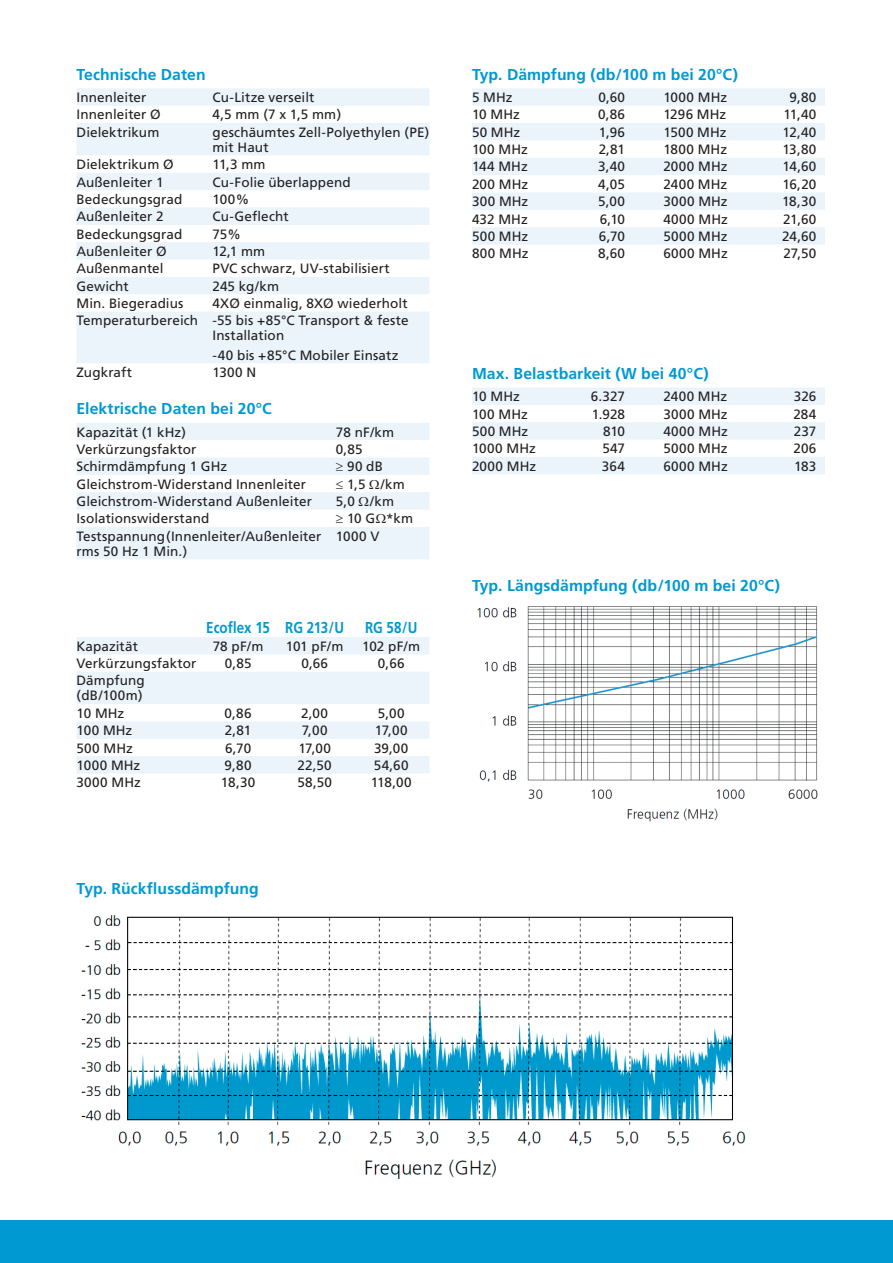
<style>
.page{position:relative;width:893px;height:1263px;background:#fff}
.page>*{position:absolute;margin:0;border:0;box-sizing:border-box;transform-origin:0 0}
.t1{font:700 15.75px "Frutiger";letter-spacing:.005em;color:#0099d2}
.t2{font:700 15.75px "Frutiger";letter-spacing:.005em;color:#0099d2;scale:.85 1}
.t3{font:13.5px/15px "Frutiger";letter-spacing:.01em;color:#231f20}
</style>
<div class="page">
<div style="left:0;top:1220px;width:893px;height:43px;background:#0099d2"></div>
<svg style="left:77px;top:88px;width:352px;height:275px;fill:#eaf4fa"></svg>
<svg style="left:77px;top:423px;width:352px;height:136px;fill:#eaf4fa"></svg>
<svg style="left:77px;top:637px;width:352px;height:136px;fill:#eaf4fa"></svg>
<svg style="left:472px;top:88px;width:353px;height:157px;fill:#eaf4fa"></svg>
<svg style="left:472px;top:387px;width:353px;height:87px"></svg>
<img style="left:477px;top:606px;width:341px;height:216px">
<img style="left:81px;top:915px;width:665px;height:264px">
<svg style="left:370px;top:479px;width:9px;height:10px"></svg>
<svg style="left:359px;top:497px;width:10px;height:9px"></svg>
<svg style="left:376px;top:514px;width:10px;height:9px"></svg>
<p class="t1" style="left:77px;top:65px;width:131px">Technische Daten</p>
<p class="t3" style="left:77px;top:90px;width:72px">Innenleiter</p>
<p class="t3" style="left:213px;top:90px;width:103px">Cu-Litze verseilt</p>
<p class="t3" style="left:77px;top:107px;width:86px">Innenleiter Ø</p>
<p class="t3" style="left:213px;top:107px;width:130px">4,5 mm (7 x 1,5 mm)</p>
<p class="t3" style="left:77px;top:125px;width:84px">Dielektrikum</p>
<p class="t3" style="left:213px;top:125px;width:218px">geschäumtes Zell-Polyethylen (PE) mit Haut</p>
<p class="t3" style="left:77px;top:157px;width:99px">Dielektrikum Ø</p>
<p class="t3" style="left:213px;top:157px;width:54px">11,3 mm</p>
<p class="t3" style="left:77px;top:174px;width:89px">Außenleiter 1</p>
<p class="t3" style="left:213px;top:174px;width:140px">Cu-Folie überlappend</p>
<p class="t3" style="left:77px;top:192px;width:107px">Bedeckungsgrad</p>
<p class="t3" style="left:213px;top:192px;width:38px">100%</p>
<p class="t3" style="left:77px;top:209px;width:89px">Außenleiter 2</p>
<p class="t3" style="left:213px;top:209px;width:78px">Cu-Geflecht</p>
<p class="t3" style="left:77px;top:226px;width:107px">Bedeckungsgrad</p>
<p class="t3" style="left:213px;top:226px;width:30px">75%</p>
<p class="t3" style="left:77px;top:244px;width:92px">Außenleiter Ø</p>
<p class="t3" style="left:213px;top:244px;width:54px">12,1 mm</p>
<p class="t3" style="left:77px;top:261px;width:89px">Außenmantel</p>
<p class="t3" style="left:213px;top:261px;width:179px">PVC schwarz, UV-stabilisiert</p>
<p class="t3" style="left:77px;top:278px;width:54px">Gewicht</p>
<p class="t3" style="left:213px;top:278px;width:68px">245 kg/km</p>
<p class="t3" style="left:77px;top:296px;width:108px">Min. Biegeradius</p>
<p class="t3" style="left:77px;top:295px;width:333px;line-height:17.4px;text-align:right">4XØ einmalig, 8XØ wiederholt<br>Temperaturbereich -55 bis +85°C Transport &amp; feste</p>
<p class="t3" style="left:213px;top:326px;width:187px;line-height:19.2px">Installation<br>-40 bis +85°C Mobiler Einsatz</p>
<p class="t3" style="left:77px;top:365px;width:57px">Zugkraft</p>
<p class="t3" style="left:213px;top:365px;width:45px">1300 N</p>
<p class="t1" style="left:77px;top:399px;width:197px">Elektrische Daten bei 20°C</p>
<p class="t3" style="left:77px;top:424px;width:111px">Kapazität (1 kHz)</p>
<p class="t3" style="left:336px;top:424px;width:60px">78 nF/km</p>
<p class="t3" style="left:77px;top:442px;width:121px">Verkürzungsfaktor</p>
<p class="t3" style="left:336px;top:442px;width:28px">0,85</p>
<p class="t3" style="left:77px;top:459px;width:152px">Schirmdämpfung 1 GHz</p>
<p class="t3" style="left:336px;top:459px;width:49px">≥ 90 dB</p>
<p class="t3" style="left:77px;top:476px;width:231px">Gleichstrom-Widerstand Innenleiter</p>
<p class="t3" style="left:336px;top:476px;width:70px">≤ 1,5 /km</p>
<p class="t3" style="left:77px;top:494px;width:237px">Gleichstrom-Widerstand Außenleiter</p>
<p class="t3" style="left:336px;top:494px;width:60px">5,0 /km</p>
<p class="t3" style="left:77px;top:511px;width:134px">Isolationswiderstand</p>
<p class="t3" style="left:336px;top:511px;width:79px">≥ 10 G *km</p>
<p class="t3" style="left:77px;top:528px;width:246px">Testspannung(Innenleiter/Außenleiter rms 50 Hz 1 Min.)</p>
<p class="t3" style="left:336px;top:528px;width:45px">1000 V</p>
<p class="t2" style="left:206px;top:619px;width:164px">Ecoflex 15 RG 213/U</p>
<p class="t2" style="left:365px;top:619px;width:63px">RG 58/U</p>
<p class="t3" style="left:77px;top:639px;width:63px">Kapazität</p>
<p class="t3" style="left:213px;top:639px;width:52px">78 pF/m</p>
<p class="t3" style="left:286px;top:639px;width:59px">101 pF/m</p>
<p class="t3" style="left:362px;top:639px;width:60px">102 pF/m</p>
<p class="t3" style="left:77px;top:656px;width:121px">Verkürzungsfaktor</p>
<p class="t3" style="left:225px;top:656px;width:28px">0,85</p>
<p class="t3" style="left:301px;top:656px;width:28px">0,66</p>
<p class="t3" style="left:378px;top:656px;width:28px">0,66</p>
<p class="t3" style="left:77px;top:673px;width:70px">Dämpfung (dB/100m)</p>
<p class="t3" style="left:77px;top:706px;width:49px">10 MHz</p>
<p class="t3" style="left:225px;top:706px;width:29px">0,86</p>
<p class="t3" style="left:301px;top:706px;width:28px">2,00</p>
<p class="t3" style="left:378px;top:706px;width:28px">5,00</p>
<p class="t3" style="left:77px;top:723px;width:57px">100 MHz</p>
<p class="t3" style="left:225px;top:723px;width:28px">2,81</p>
<p class="t3" style="left:302px;top:723px;width:27px">7,00</p>
<p class="t3" style="left:375px;top:723px;width:34px">17,00</p>
<p class="t3" style="left:77px;top:740px;width:58px">500 MHz</p>
<p class="t3" style="left:225px;top:740px;width:28px">6,70</p>
<p class="t3" style="left:298px;top:740px;width:34px">17,00</p>
<p class="t3" style="left:374px;top:740px;width:36px">39,00</p>
<p class="t3" style="left:77px;top:758px;width:65px">1000 MHz</p>
<p class="t3" style="left:225px;top:758px;width:28px">9,80</p>
<p class="t3" style="left:298px;top:758px;width:36px">22,50</p>
<p class="t3" style="left:374px;top:758px;width:36px">54,60</p>
<p class="t3" style="left:77px;top:775px;width:66px">3000 MHz</p>
<p class="t3" style="left:221px;top:775px;width:36px">18,30</p>
<p class="t3" style="left:297px;top:775px;width:36px">58,50</p>
<p class="t3" style="left:371px;top:775px;width:42px">118,00</p>
<p class="t1" style="left:77px;top:879px;width:184px">Typ. Rückflussdämpfung</p>
<p class="t1" style="left:472px;top:65px;width:268px">Typ. Dämpfung (db/100 m bei 20°C)</p>
<p class="t3" style="left:472px;top:90px;width:42px">5 MHz</p>
<p class="t3" style="left:598px;top:90px;width:28px">0,60</p>
<p class="t3" style="left:663px;top:90px;width:65px">1000 MHz</p>
<p class="t3" style="left:789px;top:90px;width:28px">9,80</p>
<p class="t3" style="left:472px;top:107px;width:49px">10 MHz</p>
<p class="t3" style="left:598px;top:107px;width:29px">0,86</p>
<p class="t3" style="left:663px;top:107px;width:64px">1296 MHz</p>
<p class="t3" style="left:783px;top:107px;width:34px">11,40</p>
<p class="t3" style="left:472px;top:125px;width:50px">50 MHz</p>
<p class="t3" style="left:599px;top:125px;width:28px">1,96</p>
<p class="t3" style="left:663px;top:125px;width:65px">1500 MHz</p>
<p class="t3" style="left:783px;top:125px;width:35px">12,40</p>
<p class="t3" style="left:472px;top:142px;width:57px">100 MHz</p>
<p class="t3" style="left:599px;top:142px;width:28px">2,81</p>
<p class="t3" style="left:663px;top:142px;width:65px">1800 MHz</p>
<p class="t3" style="left:782px;top:142px;width:35px">13,80</p>
<p class="t3" style="left:472px;top:159px;width:57px">144 MHz</p>
<p class="t3" style="left:598px;top:159px;width:29px">3,40</p>
<p class="t3" style="left:663px;top:159px;width:66px">2000 MHz</p>
<p class="t3" style="left:782px;top:159px;width:35px">14,60</p>
<p class="t3" style="left:472px;top:177px;width:58px">200 MHz</p>
<p class="t3" style="left:598px;top:177px;width:28px">4,05</p>
<p class="t3" style="left:663px;top:177px;width:65px">2400 MHz</p>
<p class="t3" style="left:782px;top:177px;width:36px">16,20</p>
<p class="t3" style="left:472px;top:194px;width:58px">300 MHz</p>
<p class="t3" style="left:598px;top:194px;width:28px">5,00</p>
<p class="t3" style="left:663px;top:194px;width:66px">3000 MHz</p>
<p class="t3" style="left:782px;top:194px;width:36px">18,30</p>
<p class="t3" style="left:472px;top:211px;width:57px">432 MHz</p>
<p class="t3" style="left:600px;top:211px;width:27px">6,10</p>
<p class="t3" style="left:663px;top:211px;width:66px">4000 MHz</p>
<p class="t3" style="left:783px;top:211px;width:35px">21,60</p>
<p class="t3" style="left:472px;top:229px;width:58px">500 MHz</p>
<p class="t3" style="left:599px;top:229px;width:28px">6,70</p>
<p class="t3" style="left:663px;top:229px;width:66px">5000 MHz</p>
<p class="t3" style="left:782px;top:229px;width:36px">24,60</p>
<p class="t3" style="left:472px;top:246px;width:58px">800 MHz</p>
<p class="t3" style="left:598px;top:246px;width:28px">8,60</p>
<p class="t3" style="left:663px;top:246px;width:66px">6000 MHz</p>
<p class="t3" style="left:783px;top:246px;width:34px">27,50</p>
<p class="t1" style="left:472px;top:364px;width:238px">Max. Belastbarkeit (W bei 40°C)</p>
<p class="t3" style="left:472px;top:389px;width:49px">10 MHz</p>
<p class="t3" style="left:591px;top:389px;width:36px">6.327</p>
<p class="t3" style="left:663px;top:389px;width:65px">2400 MHz</p>
<p class="t3" style="left:794px;top:389px;width:24px">326</p>
<p class="t3" style="left:472px;top:406px;width:57px">100 MHz</p>
<p class="t3" style="left:592px;top:406px;width:35px">1.928</p>
<p class="t3" style="left:663px;top:406px;width:66px">3000 MHz</p>
<p class="t3" style="left:793px;top:406px;width:25px">284</p>
<p class="t3" style="left:472px;top:424px;width:58px">500 MHz</p>
<p class="t3" style="left:603px;top:424px;width:23px">810</p>
<p class="t3" style="left:663px;top:424px;width:66px">4000 MHz</p>
<p class="t3" style="left:794px;top:424px;width:24px">237</p>
<p class="t3" style="left:472px;top:441px;width:65px">1000 MHz</p>
<p class="t3" style="left:602px;top:441px;width:24px">547</p>
<p class="t3" style="left:663px;top:441px;width:66px">5000 MHz</p>
<p class="t3" style="left:793px;top:441px;width:24px">206</p>
<p class="t3" style="left:472px;top:458px;width:66px">2000 MHz</p>
<p class="t3" style="left:602px;top:458px;width:25px">364</p>
<p class="t3" style="left:663px;top:458px;width:66px">6000 MHz</p>
<p class="t3" style="left:794px;top:458px;width:24px">183</p>
<p class="t1" style="left:472px;top:576px;width:309px">Typ. Längsdämpfung (db/100 m bei 20°C)</p>
</div>
